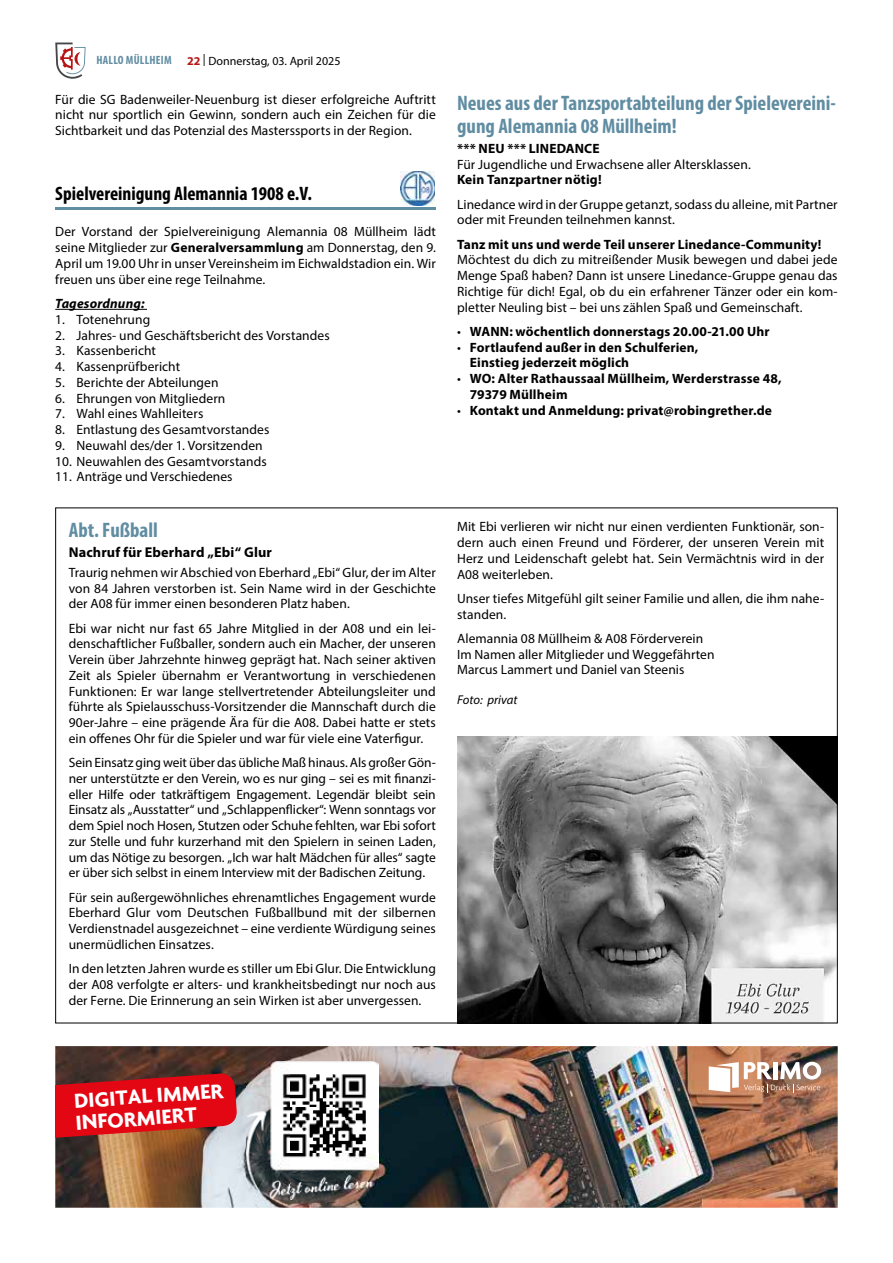
<style>
.page{position:relative;width:893px;height:1263px;background:#fff}
.page>*{position:absolute;margin:0;border:0;box-sizing:border-box;transform-origin:0 0}
.t1{font:700 21.9px/21.9px "Agenda";color:#fff}
.t2{font:700 condensed 21px/22.5px "Myriad Pro";color:#618da2}
.t3{font:700 condensed 19.5px "Myriad Pro";color:#000}
.t4{font:700 14.25px "Myriad Pro";letter-spacing:.01em;color:#000}
.t5{font:13.5px/15.8px "Myriad Pro";letter-spacing:.005em;color:#000;text-align:justify}
.t6{font:700 13.5px/15.8px "Myriad Pro";letter-spacing:.01em;color:#000}
.t7{font:italic 700 13.5px "Myriad Pro";letter-spacing:.01em;color:#000}
.t8{font:italic 12.75px "Myriad Pro";color:#000}
.t9{font:12px "Myriad Pro";color:#000}
.t10{font:700 condensed 12px "Myriad Pro";letter-spacing:.02em;color:#618da2}
.s1{font-weight:700;color:#b61615}
.s2{font-weight:700}
.s3{font-weight:400}
</style>
<div class="page">
<svg style="left:55px;top:43px;width:31px;height:36px"></svg>
<hr style="left:55px;top:309px;width:92px;height:1px;background:#000">
<hr style="left:55px;top:207px;width:381px;height:2px;background:#618da2">
<img style="left:401px;top:171px;width:34px;height:34px">
<img style="left:457px;top:736px;width:379px;height:285px">
<img style="left:55px;top:1046px;width:783px;height:162px">
<img style="left:247px;top:1062px;width:132px;height:138px">
<svg style="left:709px;top:1062px;width:112px;height:30px"></svg>
<svg style="left:55px;top:1073px;width:183px;height:66px;background:#cc181e"></svg>
<p class="t10" style="left:96px;top:52px;width:77px">HALLO MÜLLHEIM</p>
<p class="t5" style="left:55px;top:91px;width:382px">Für die SG Badenweiler-Neuenburg ist dieser erfolgreiche Auftritt nicht nur sportlich ein Gewinn, sondern auch ein Zeichen für die Sichtbarkeit und das Potenzial des Masterssports in der Region.</p>
<p class="t9" style="left:187px;top:53px;width:155px"><span class="s1">22</span> | Donnerstag, 03. April 2025</p>
<h3 class="t3" style="left:55px;top:182px;width:258px">Spielvereinigung Alemannia 1908 e.V.</h3>
<p class="t5" style="left:55px;top:224px;width:382px">Der Vorstand der Spielvereinigung Alemannia 08 Müllheim lädt seine Mitglieder zur <span class="s2">Generalversammlung</span> am Donnerstag, den 9.<br>April um 19.00 Uhr in unser Vereinsheim im Eichwaldstadion ein. Wir freuen uns über eine rege Teilnahme.</p>
<p class="t7" style="left:55px;top:295px;width:91px">Tagesordnung:</p>
<p class="t5" style="left:55px;top:311px;width:96px">1. Totenehrung</p>
<p class="t5" style="left:55px;top:327px;width:276px">2. Jahres- und Geschäftsbericht des Vorstandes</p>
<p class="t5" style="left:55px;top:343px;width:102px">3. Kassenbericht</p>
<p class="t5" style="left:55px;top:358px;width:126px">4. Kassenprüfbericht</p>
<p class="t5" style="left:55px;top:374px;width:165px">5. Berichte der Abteilungen</p>
<p class="t5" style="left:55px;top:390px;width:172px">6. Ehrungen von Mitgliedern</p>
<p class="t5" style="left:55px;top:406px;width:150px">7. Wahl eines Wahlleiters</p>
<p class="t5" style="left:55px;top:421px;width:216px">8. Entlastung des Gesamtvorstandes</p>
<p class="t5" style="left:55px;top:437px;width:209px">9. Neuwahl des/der 1. Vorsitzenden</p>
<p class="t5" style="left:55px;top:453px;width:213px">10. Neuwahlen des Gesamtvorstands</p>
<p class="t5" style="left:55px;top:469px;width:179px">11. Anträge und Verschiedenes</p>
<h2 class="t2" style="left:69px;top:518px;width:91px">Abt. Fußball</h2>
<p class="t4" style="left:69px;top:543px;width:205px">Nachruf für Eberhard „Ebi“ Glur</p>
<p class="t5" style="left:69px;top:564px;width:369px">Traurig nehmen wir Abschied von Eberhard „Ebi“ Glur, der im Alter von 84 Jahren verstorben ist. Sein Name wird in der Geschichte der A08 für immer einen besonderen Platz haben.</p>
<p class="t5" style="left:69px;top:620px;width:369px">Ebi war nicht nur fast 65 Jahre Mitglied in der A08 und ein lei&shy;denschaftlicher Fußballer, sondern auch ein Macher, der unseren Verein über Jahrzehnte hinweg geprägt hat. Nach seiner aktiven Zeit als Spieler übernahm er Verantwortung in verschiedenen Funktionen: Er war lange stellvertretender Abteilungsleiter und führte als Spielausschuss-Vorsitzender die Mannschaft durch die 90er-Jahre – eine prägende Ära für die A08. Dabei hatte er stets ein offenes Ohr für die Spieler und war für viele eine Vaterfigur.</p>
<p class="t5" style="left:69px;top:754px;width:369px">Sein Einsatz ging weit über das übliche Maß hinaus. Als großer Gön&shy;ner unterstützte er den Verein, wo es nur ging – sei es mit finanzi&shy;eller Hilfe oder tatkräftigem Engagement. Legendär bleibt sein Einsatz als „Ausstatter“ und „Schlappenflicker“: Wenn sonntags vor dem Spiel noch Hosen, Stutzen oder Schuhe fehlten, war Ebi sofort zur Stelle und fuhr kurzerhand mit den Spielern in seinen Laden, um das Nötige zu besorgen. „Ich war halt Mädchen für alles“ sagte er über sich selbst in einem Interview mit der Badischen Zeitung.</p>
<p class="t5" style="left:69px;top:889px;width:369px">Für sein außergewöhnliches ehrenamtliches Engagement wurde Eberhard Glur vom Deutschen Fußballbund mit der silbernen Verdienstnadel ausgezeichnet – eine verdiente Würdigung seines unermüdlichen Einsatzes.</p>
<p class="t5" style="left:69px;top:960px;width:369px">In den letzten Jahren wurde es stiller um Ebi Glur. Die Entwicklung der A08 verfolgte er alters- und krankheitsbedingt nur noch aus der Ferne. Die Erinnerung an sein Wirken ist aber unvergessen.</p>
<h2 class="t2" style="left:457px;top:92px;width:380px">Neues aus der Tanzsportabteilung der Spielevereini&shy;gung Alemannia 08 Müllheim!</h2>
<p class="t6" style="left:457px;top:140px;width:144px">*** NEU *** LINEDANCE</p>
<p class="t5" style="left:457px;top:156px;width:295px">Für Jugendliche und Erwachsene aller Altersklassen.</p>
<p class="t6" style="left:457px;top:172px;width:146px">Kein Tanzpartner nötig!</p>
<p class="t5" style="left:457px;top:196px;width:382px">Linedance wird in der Gruppe getanzt, sodass du alleine, mit Partner oder mit Freunden teilnehmen kannst.</p>
<p class="t6" style="left:457px;top:236px;width:366px">Tanz mit uns und werde Teil unserer Linedance-Community!</p>
<p class="t5" style="left:457px;top:252px;width:382px">Möchtest du dich zu mitreißender Musik bewegen und dabei jede Menge Spaß haben? Dann ist unsere Linedance-Gruppe genau das Richtige für dich! Egal, ob du ein erfahrener Tänzer oder ein kom&shy;pletter Neuling bist – bei uns zählen Spaß und Gemeinschaft.</p>
<p class="t6" style="left:457px;top:323px;width:314px"><span class="s3">•</span> WANN: wöchentlich donnerstags 20.00-21.00 Uhr</p>
<p class="t6" style="left:470px;top:339px;width:230px;text-indent:-13px"><span class="s3">•</span> Fortlaufend außer in den Schulferien,<br>Einstieg jederzeit möglich</p>
<p class="t6" style="left:470px;top:370px;width:313px;text-indent:-13px"><span class="s3">•</span> WO: Alter Rathaussaal Müllheim, Werderstrasse 48,<br>79379 Müllheim</p>
<p class="t6" style="left:457px;top:402px;width:316px"><span class="s3">•</span> Kontakt und Anmeldung: privat@robingrether.de</p>
<p class="t5" style="left:457px;top:519px;width:369px">Mit Ebi verlieren wir nicht nur einen verdienten Funktionär, son&shy;dern auch einen Freund und Förderer, der unseren Verein mit Herz und Leidenschaft gelebt hat. Sein Vermächtnis wird in der A08 weiterleben.</p>
<p class="t5" style="left:457px;top:590px;width:369px">Unser tiefes Mitgefühl gilt seiner Familie und allen, die ihm nahe&shy;standen.</p>
<p class="t5" style="left:457px;top:630px;width:259px;text-align:left">Alemannia 08 Müllheim &amp; A08 Förderverein<br>Im Namen aller Mitglieder und Weggefährten<br>Marcus Lammert und Daniel van Steenis</p>
<p class="t8" style="left:457px;top:692px;width:62px">Foto: privat</p>
<h1 class="t1" style="left:73px;top:1089px;width:151px;rotate:-4deg">DIGITAL IMMER<br>INFORMIERT</h1>
</div>
